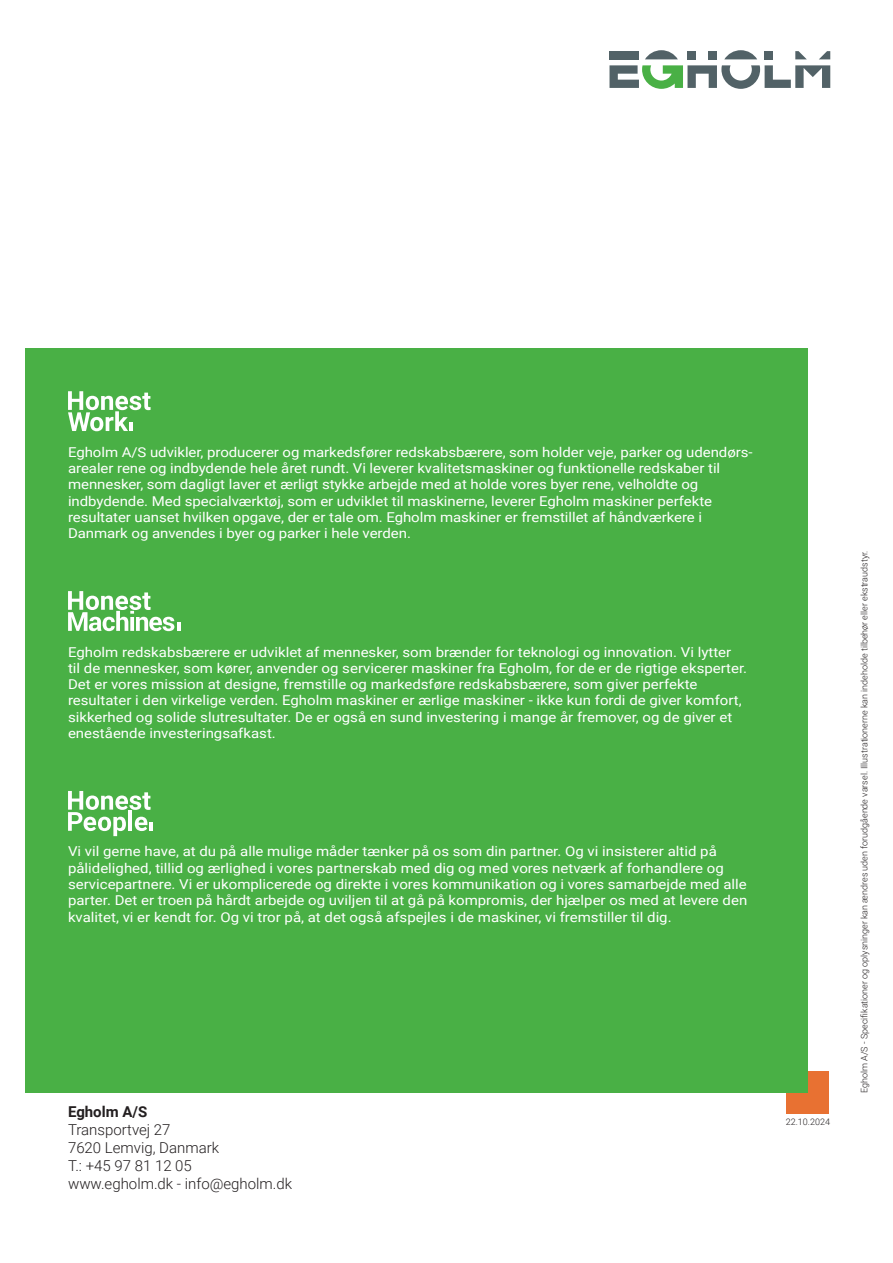
<style>
.page{position:relative;width:893px;height:1263px;background:#fff}
.page>*{position:absolute;margin:0;border:0;box-sizing:border-box;transform-origin:0 0}
.t1{font:300 15px/18px "Roboto";color:#231f20}
.t2{font:700 15px "Roboto";color:#231f20}
.t3{font:13.65px/16.4px "Roboto";color:#fff;scale:1.1 1}
.t4{font:300 9px "Roboto";color:#231f20}
</style>
<div class="page">
<div style="left:787px;top:1071px;width:42px;height:43px;background:#e87132"></div>
<div style="left:26px;top:349px;width:782px;height:744px;background:#49b045"></div>
<svg style="left:68px;top:791px;width:85px;height:45px"></svg>
<svg style="left:68px;top:591px;width:113px;height:40px"></svg>
<svg style="left:68px;top:391px;width:83px;height:40px"></svg>
<svg style="left:819px;top:51px;width:11px;height:8px"></svg>
<svg style="left:795px;top:51px;width:12px;height:8px"></svg>
<div style="left:765px;top:51px;width:8px;height:8px;background:#526267"></div>
<svg style="left:724px;top:50px;width:33px;height:9px"></svg>
<div style="left:709px;top:51px;width:8px;height:8px;background:#526267"></div>
<div style="left:687px;top:51px;width:9px;height:8px;background:#526267"></div>
<svg style="left:645px;top:50px;width:33px;height:9px"></svg>
<svg style="left:609px;top:65px;width:221px;height:24px"></svg>
<div style="left:609px;top:51px;width:30px;height:8px;background:#526267"></div>
<p class="t3" style="left:68px;top:443px;width:624px">Egholm A/S udvikler, producerer og markedsfører redskabsbærere, som holder veje, parker og udendørs&shy;arealer rene og indbydende hele året rundt. Vi leverer kvalitetsmaskiner og funktionelle redskaber til mennesker, som dagligt laver et ærligt stykke arbejde med at holde vores byer rene, velholdte og indbydende. Med specialværktøj, som er udviklet til maskinerne, leverer Egholm maskiner perfekte resultater uanset hvilken opgave, der er tale om. Egholm maskiner er fremstillet af håndværkere i Danmark og anvendes i byer og parker i hele verden.</p>
<p class="t3" style="left:68px;top:643px;width:619px">Egholm redskabsbærere er udviklet af mennesker, som brænder for teknologi og innovation. Vi lytter<br>til de mennesker, som kører, anvender og servicerer maskiner fra Egholm, for de er de rigtige eksperter.<br>Det er vores mission at designe, fremstille og markedsføre redskabsbærere, som giver perfekte resultater i den virkelige verden. Egholm maskiner er ærlige maskiner - ikke kun fordi de giver komfort, sikkerhed og solide slutresultater. De er også en sund investering i mange år fremover, og de giver et enestående investeringsafkast.</p>
<p class="t3" style="left:68px;top:843px;width:619px">Vi vil gerne have, at du på alle mulige måder tænker på os som din partner. Og vi insisterer altid på pålidelighed, tillid og ærlighed i vores partnerskab med dig og med vores netværk af forhandlere og servicepartnere. Vi er ukomplicerede og direkte i vores kommunikation og i vores samarbejde med alle parter. Det er troen på hårdt arbejde og uviljen til at gå på kompromis, der hjælper os med at levere den kvalitet, vi er kendt for. Og vi tror på, at det også afspejles i de maskiner, vi fremstiller til dig.</p>
<p class="t2" style="left:68px;top:1101px;width:81px">Egholm A/S</p>
<p class="t1" style="left:68px;top:1120px;width:226px">Transportvej 27<br>7620 Lemvig, Danmark<br>T.: +45 97 81 12 05 www.egholm.dk - info@egholm.dk</p>
<p class="t4" style="left:786px;top:1116px;width:46px">22.10.2024</p>
<p class="t4" style="left:858px;top:1093px;width:544px;rotate:-90deg">Egholm A/S - Specifikationer og oplysninger kan ændres uden forudgående varsel. Illustrationerne kan indeholde tilbehør eller ekstraudstyr.</p>
</div>
